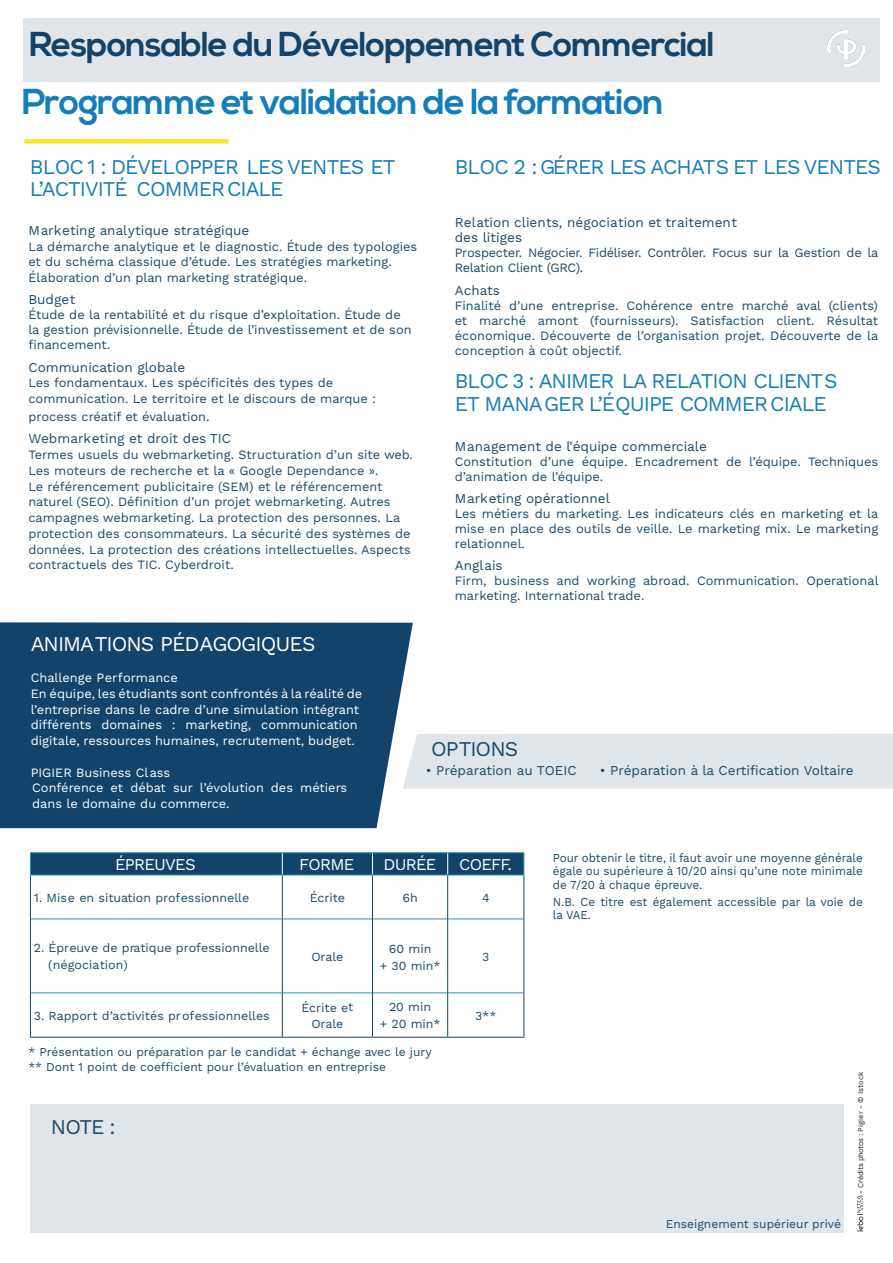
<style>
.page{position:relative;width:893px;height:1263px;background:#fff}
.page>*{position:absolute;margin:0;border:0;box-sizing:border-box;transform-origin:0 0}
.t1{font:700 36px "Nexa";letter-spacing:-.03em;color:#147eb7}
.t2{font:700 34.5px "Nexa";letter-spacing:-.03em;color:#134369}
.t3{font:21px/22.5px "Work Sans";letter-spacing:-.045em;color:#147eb7}
.t4{font:21px "Work Sans";letter-spacing:-.045em;color:#fff}
.t5{font:21px "Work Sans";letter-spacing:-.045em;color:#1d4969}
.t6{font:16.5px "Work Sans";letter-spacing:-.045em;color:#fff}
.t7{font:13.5px/15px "Work Sans";color:#1d4969}
.t8{font:12.75px/15.8px "Work Sans";color:#1d4969}
.t9{font:12.75px/15.8px "Work Sans";color:#fff}
.t10{font:12.75px/15px "Work Sans";letter-spacing:-.02em;color:#1d4969}
.t11{font:12.3px/16.5px "Work Sans";color:#1d4969}
.t12{font:12.15px/13.5px "Work Sans";color:#1d4969;text-align:justify;scale:.95 1}
.t13{font:12px "Work Sans";color:#1d4969}
.t14{font:7.5px "Work Sans";letter-spacing:-.04em;color:#231f20}
.s1{font-size:13.5px}
</style>
<div class="page">
<div style="left:413px;top:734px;width:480px;height:55px;background:#dfe5e8"></div>
<div style="left:0;top:622px;width:413px;height:206px;background:#134369"></div>
<div style="left:30px;top:1104px;width:814px;height:129px;background:#dfe5e8"></div>
<hr style="left:30px;top:852px;width:252px;height:1px;background:#2f96ac">
<hr style="left:282px;top:852px;width:90px;height:1px;background:#2f96ac">
<hr style="left:372px;top:852px;width:76px;height:1px;background:#2f96ac">
<hr style="left:448px;top:852px;width:76px;height:1px;background:#2f96ac">
<svg style="left:30px;top:853px;width:494px;height:22px;background:#15476c"></svg>
<hr style="left:31px;top:918px;width:251px;height:1px;background:#2f96ac">
<hr style="left:283px;top:918px;width:89px;height:1px;background:#2f96ac">
<hr style="left:373px;top:918px;width:74px;height:1px;background:#2f96ac">
<hr style="left:448px;top:918px;width:75px;height:1px;background:#2f96ac">
<hr style="left:31px;top:992px;width:251px;height:1px;background:#2f96ac">
<hr style="left:283px;top:992px;width:89px;height:1px;background:#2f96ac">
<hr style="left:373px;top:992px;width:74px;height:1px;background:#2f96ac">
<hr style="left:448px;top:992px;width:75px;height:1px;background:#2f96ac">
<hr style="left:30px;top:875px;width:1px;height:44px;background:#134369">
<hr style="left:282px;top:875px;width:1px;height:44px;background:#134369">
<hr style="left:372px;top:875px;width:1px;height:44px;background:#134369">
<hr style="left:447px;top:875px;width:1px;height:44px;background:#134369">
<hr style="left:523px;top:875px;width:1px;height:44px;background:#134369">
<hr style="left:30px;top:919px;width:1px;height:74px;background:#134369">
<hr style="left:282px;top:919px;width:1px;height:74px;background:#134369">
<hr style="left:372px;top:919px;width:1px;height:74px;background:#134369">
<hr style="left:447px;top:919px;width:1px;height:74px;background:#134369">
<hr style="left:523px;top:919px;width:1px;height:74px;background:#134369">
<hr style="left:30px;top:993px;width:1px;height:44px;background:#134369">
<hr style="left:282px;top:993px;width:1px;height:44px;background:#134369">
<hr style="left:372px;top:993px;width:1px;height:44px;background:#134369">
<hr style="left:447px;top:993px;width:1px;height:44px;background:#134369">
<hr style="left:523px;top:993px;width:1px;height:44px;background:#134369">
<hr style="left:30px;top:1037px;width:252px;height:1px;background:#134369">
<hr style="left:282px;top:1037px;width:90px;height:1px;background:#134369">
<hr style="left:372px;top:1037px;width:76px;height:1px;background:#134369">
<hr style="left:448px;top:1037px;width:76px;height:1px;background:#134369">
<svg style="left:857px;top:1195px;width:6px;height:36px"></svg>
<div style="left:23px;top:18px;width:857px;height:64px;background:#dfe5e8"></div>
<img style="left:827px;top:30px;width:37px;height:36px">
<div style="left:24px;top:139px;width:204px;height:5px;background:#f8e72d"></div>
<p class="t2" style="left:29px;top:24px;width:687px">Responsable du Développement Commercial</p>
<p class="t1" style="left:22px;top:81px;width:644px">Programme et validation de la formation</p>
<p class="t3" style="left:30px;top:156px;width:367px">BLOC 1 : DÉVELOPPER LES VENTES ET<br>L’ACTIVITÉ COMMERCIALE</p>
<p class="t7" style="left:28px;top:223px;width:222px">Marketing analytique stratégique</p>
<p class="t8" style="left:28px;top:239px;width:390px">La démarche analytique et le diagnostic. Étude des typologies et du schéma classique d’étude. Les stratégies marketing.<br>Élaboration d’un plan marketing stratégique.</p>
<p class="t7" style="left:28px;top:293px;width:49px">Budget</p>
<p class="t8" style="left:28px;top:308px;width:385px;line-height:15px">Étude de la rentabilité et du risque d’exploitation. Étude de la gestion prévisionnelle. Étude de l’investissement et de son financement.</p>
<p class="t7" style="left:28px;top:360px;width:158px">Communication globale</p>
<p class="t8" style="left:28px;top:376px;width:349px">Les fondamentaux. Les spécificités des types de communication. Le territoire et le discours de marque :</p>
<p class="t8" style="left:28px;top:409px;width:183px">process créatif et évaluation<span class="s1">.</span></p>
<p class="t7" style="left:28px;top:432px;width:204px">Webmarketing et droit des TIC</p>
<p class="t8" style="left:28px;top:447px;width:386px">Termes usuels du webmarketing. Structuration d’un site web.<br>Les moteurs de recherche et la « Google Dependance ».<br>Le référencement publicitaire (SEM) et le référencement naturel (SEO). Définition d’un projet webmarketing. Autres campagnes webmarketing. La protection des personnes. La protection des consommateurs. La sécurité des systèmes de données. La protection des créations intellectuelles. Aspects contractuels des TIC. Cyberdroit.</p>
<p class="t3" style="left:455px;top:156px;width:428px">BLOC 2 : GÉRER LES ACHATS ET LES VENTES</p>
<p class="t7" style="left:455px;top:216px;width:284px">Relation clients, négociation et traitement des litiges</p>
<p class="t10" style="left:455px;top:246px;width:425px">Prospecter. Négocier. Fidéliser. Contrôler. Focus sur la Gestion de la<br>Relation Client (GRC).</p>
<p class="t7" style="left:455px;top:283px;width:47px">Achats</p>
<p class="t8" style="left:455px;top:298px;width:425px;line-height:15px;text-align:justify">Finalité d’une entreprise. Cohérence entre marché aval (clients) et marché amont (fournisseurs). Satisfaction client. Résultat économique. Découverte de l’organisation projet. Découverte de la conception à coût objectif.</p>
<p class="t3" style="left:455px;top:371px;width:384px">BLOC 3 : ANIMER LA RELATION CLIENTS</p>
<p class="t3" style="left:455px;top:393px;width:373px">ET MANAGER L’ÉQUIPE COMMERCIALE</p>
<p class="t7" style="left:455px;top:439px;width:254px">Management de l’équipe commerciale</p>
<p class="t8" style="left:455px;top:454px;width:425px;line-height:15px">Constitution d’une équipe. Encadrement de l’équipe. Techniques d’animation de l’équipe.</p>
<p class="t7" style="left:455px;top:491px;width:157px">Marketing opérationnel</p>
<p class="t8" style="left:455px;top:507px;width:425px;line-height:15px;text-align:justify">Les métiers du marketing. Les indicateurs clés en marketing et la mise en place des outils de veille. Le marketing mix. Le marketing relationnel.</p>
<p class="t7" style="left:455px;top:559px;width:49px">Anglais</p>
<p class="t8" style="left:455px;top:574px;width:425px;line-height:15px">Firm, business and working abroad. Communication. Operational marketing. International trade.</p>
<p class="t4" style="left:31px;top:631px;width:286px">ANIMATIONS PÉDAGOGIQUES</p>
<p class="t9" style="left:31px;top:670px;width:149px">Challenge Performance</p>
<p class="t9" style="left:31px;top:686px;width:333px">En équipe, les étudiants sont confrontés à la réalité de l’entreprise dans le cadre d’une simulation intégrant différents domaines : marketing, communication digitale, ressources humaines, recrutement, budget.</p>
<p class="t9" style="left:31px;top:765px;width:141px">PIGIER Business Class</p>
<p class="t9" style="left:32px;top:781px;width:317px">Conférence et débat sur l’évolution des métiers dans le domaine du commerce.</p>
<p class="t5" style="left:431px;top:736px;width:89px">OPTIONS</p>
<p class="t7" style="left:426px;top:763px;width:152px">• Préparation au TOEIC</p>
<p class="t7" style="left:600px;top:763px;width:256px">• Préparation à la Certification Voltaire</p>
<p class="t6" style="left:115px;top:855px;width:82px">ÉPREUVES</p>
<p class="t6" style="left:299px;top:855px;width:57px">FORME</p>
<p class="t6" style="left:384px;top:855px;width:54px">DURÉE</p>
<p class="t6" style="left:459px;top:855px;width:54px">COEFF.</p>
<p class="t11" style="left:34px;top:890px;width:217px">1. Mise en situation professionnelle</p>
<p class="t11" style="left:310px;top:890px;width:37px">Écrite</p>
<p class="t11" style="left:402px;top:890px;width:17px">6h</p>
<p class="t11" style="left:482px;top:890px;width:9px">4</p>
<p class="t11" style="left:48px;top:940px;width:223px;text-indent:-14px">2. Épreuve de pratique professionnelle (négociation)</p>
<p class="t11" style="left:311px;top:949px;width:34px">Orale</p>
<p class="t11" style="left:389px;top:941px;width:44px">60 min</p>
<p class="t11" style="left:380px;top:958px;width:62px">+ 30 min*</p>
<p class="t11" style="left:482px;top:949px;width:9px">3</p>
<p class="t11" style="left:34px;top:1008px;width:237px">3. Rapport d’activités professionnelles</p>
<p class="t11" style="left:301px;top:999px;width:53px;text-align:center">Écrite et<br>Orale</p>
<p class="t11" style="left:389px;top:999px;width:44px">20 min</p>
<p class="t11" style="left:380px;top:1016px;width:62px">+ 20 min*</p>
<p class="t13" style="left:28px;top:1045px;width:405px">* Présentation ou préparation par le candidat + échange avec le jury</p>
<p class="t13" style="left:28px;top:1060px;width:359px">** Dont 1 point de coefficient pour l’évaluation en entreprise</p>
<p class="t5" style="left:51px;top:1114px;width:66px">NOTE :</p>
<p class="t11" style="left:475px;top:1008px;width:23px">3**</p>
<p class="t12" style="left:553px;top:851px;width:328px">Pour obtenir le titre, il faut avoir une moyenne générale égale ou supérieure à 10/20 ainsi qu’une note minimale de 7/20 à chaque épreuve.</p>
<p class="t12" style="left:553px;top:895px;width:328px">N.B. Ce titre est également accessible par la voie de la VAE.</p>
<p class="t13" style="left:666px;top:1216px;width:177px">Enseignement supérieur privé</p>
<p class="t14" style="left:856px;top:1194px;width:123px;rotate:-90deg">- Crédits photos : Pigier - © Istock</p>
</div>
